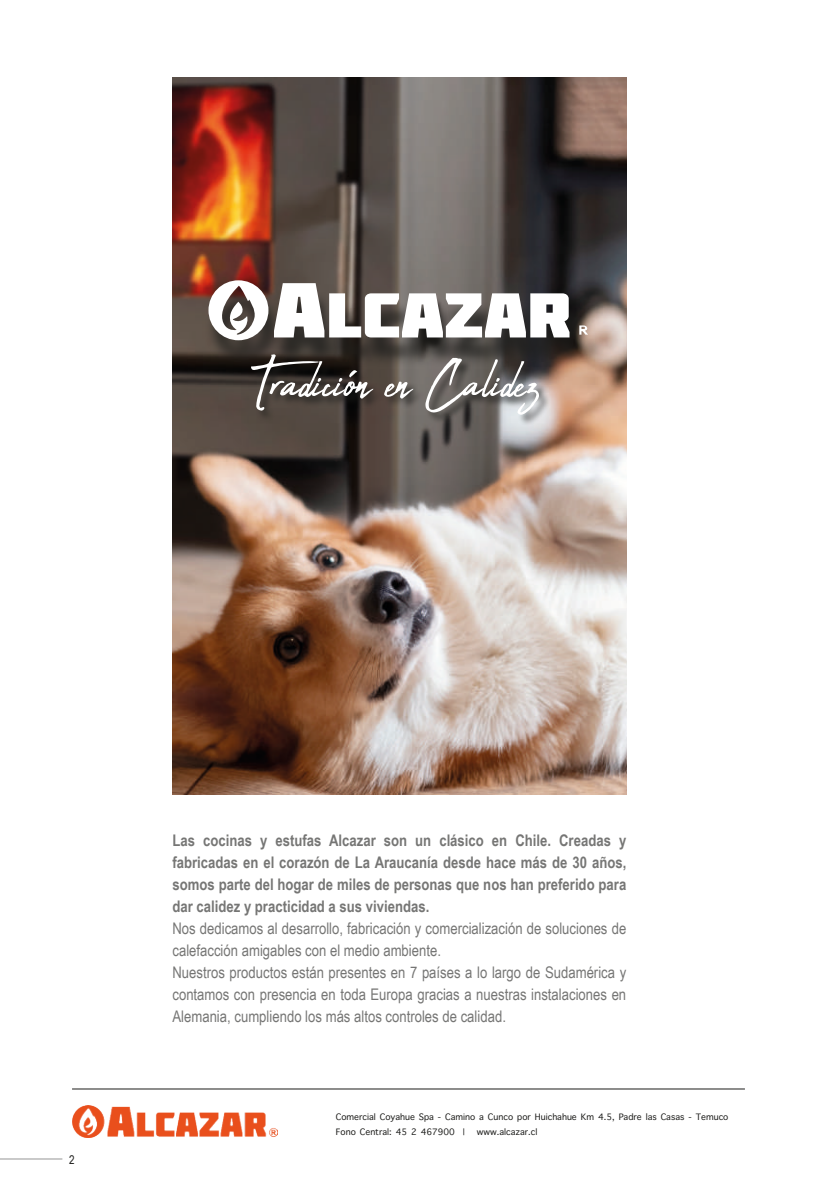
<style>
.page{position:relative;width:817px;height:1191px;background:#fff}
.page>*{position:absolute;margin:0;border:0;box-sizing:border-box;transform-origin:0 0}
.t1{font:68px "Abuget";color:#fff}
.t2{font:16px/22px "Arial Narrow";color:#1d1d1b}
.t3{font:700 16px/22px "Arial Narrow";color:#1d1d1b;text-align:justify}
.t4{font:12px "Apple Symbols";color:#1d1d1b}
.t5{font:12px "Arial Narrow";color:#1d1d1b}
</style>
<div class="page">
<img style="left:172px;top:78px;width:454px;height:716px">
<img style="left:72px;top:1105px;width:205px;height:32px">
<hr style="left:72px;top:1088px;width:672px;height:1px;background:#1d1d1b">
<hr style="left:0;top:1158px;width:62px;height:1px;background:#1d1d1b">
<div style="left:205px;top:288px;width:399px;height:81px;background:#1d1d1b;opacity:.75"></div>
<svg style="left:208px;top:280px;width:60px;height:60px"></svg>
<svg style="left:274px;top:283px;width:295px;height:54px"></svg>
<svg style="left:579px;top:325px;width:9px;height:10px"></svg>
<div style="left:251px;top:354px;width:299px;height:72px;background:#1d1d1b;opacity:.75"></div>
<h1 class="t1" style="left:251px;top:344px;width:292px">Tradición en Calidez</h1>
<p class="t5" style="left:69px;top:1150px;width:7px">2</p>
<p class="t3" style="left:172px;top:829px;width:455px">Las cocinas y estufas Alcazar son un clásico en Chile. Creadas y fabricadas en el corazón de La Araucanía desde hace más de 30 años, somos parte del hogar de miles de personas que nos han preferido para dar calidez y practicidad a sus viviendas.</p>
<p class="t2" style="left:172px;top:917px;width:455px">Nos dedicamos al desarrollo, fabricación y comercialización de soluciones de calefacción amigables con el medio ambiente.<br>Nuestros productos están presentes en 7 países a lo largo de Sudamérica y contamos con presencia en toda Europa gracias a nuestras instalaciones en Alemania, cumpliendo los más altos controles de calidad.</p>
<p class="t4" style="left:341px;top:1108px;width:70px">□ ● □◆</p>
<p class="t4" style="left:493px;top:1108px;width:54px">◆■ □ □ ★◆</p>
<p class="t4" style="left:645px;top:1108px;width:40px">●▲ ▲▲</p>
<p class="t4" style="left:340px;top:1123px;width:62px">□■□ ■▼ ● ✔</p>
<p class="t4" style="left:504px;top:1123px;width:4px">●</p>
<p class="t4" style="left:535px;top:1123px;width:4px">●</p>
</div>
